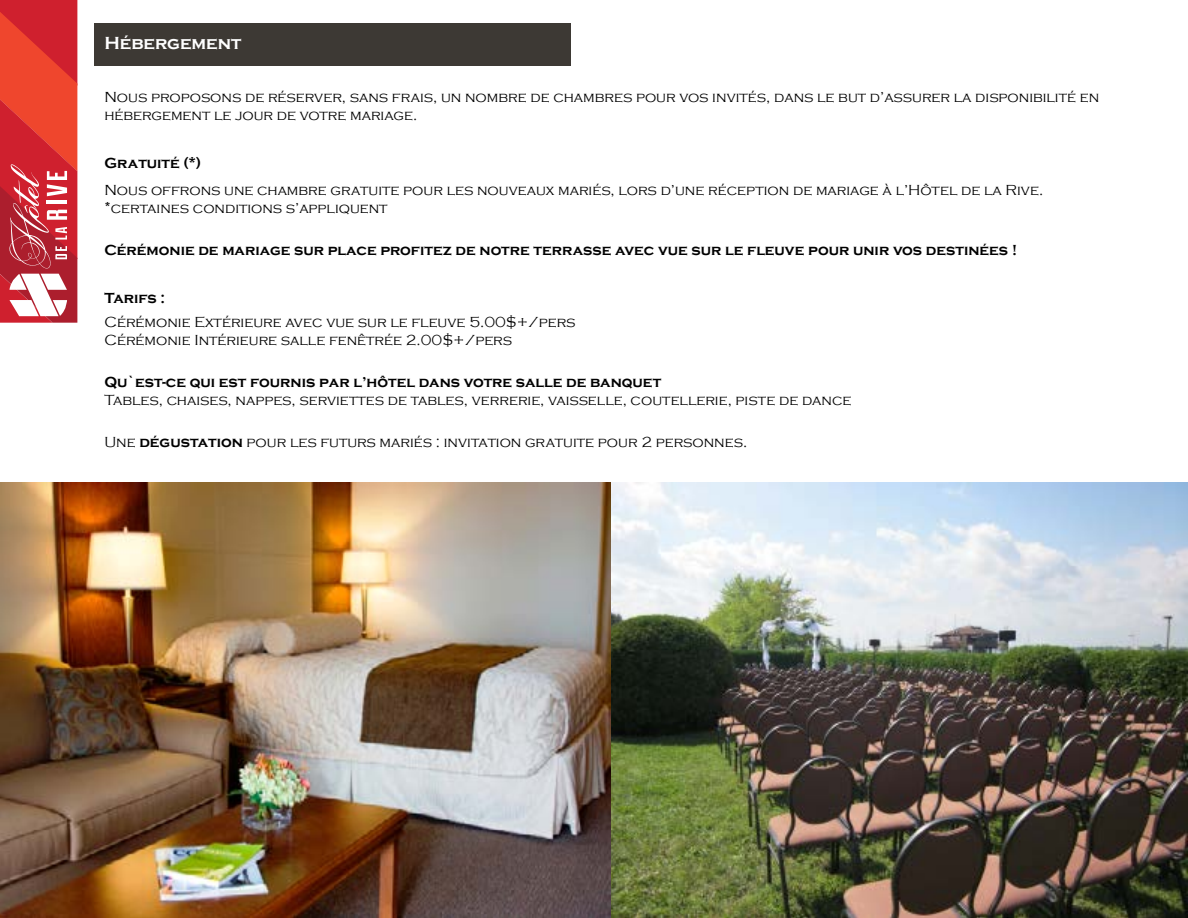
<style>
.page{position:relative;width:1188px;height:918px;background:#fff}
.page>*{position:absolute;margin:0;border:0;box-sizing:border-box;transform-origin:0 0}
.t1{font:700 18px "Copperplate Gothic";color:#fff}
.t2{font:300 15px/18px "Copperplate Gothic";color:#000}
.t3{font:700 15px "Copperplate Gothic";color:#000}
.s1{font-weight:700}
</style>
<div class="page">
<img style="left:610px;top:482px;width:578px;height:436px">
<div style="left:94px;top:24px;width:476px;height:42px;background:#3d3934"></div>
<svg style="left:0;top:0;width:77px;height:323px;background:#d64547"></svg>
<img style="left:0;top:482px;width:610px;height:436px">
<p class="t1" style="left:104px;top:33px;width:139px">Hébergement</p>
<p class="t2" style="left:104px;top:89px;width:996px">Nous proposons de réserver, sans frais, un nombre de chambres pour vos invités, dans le but d’assurer la disponibilité en hébergement le jour de votre mariage.</p>
<p class="t3" style="left:104px;top:155px;width:98px">Gratuité (*)</p>
<p class="t2" style="left:104px;top:182px;width:940px">Nous offrons une chambre gratuite pour les nouveaux mariés, lors d’une réception de mariage à l’Hôtel de la Rive. *certaines conditions s’appliquent</p>
<p class="t3" style="left:104px;top:242px;width:915px">Cérémonie de mariage sur place profitez de notre terrasse avec vue sur le fleuve pour unir vos destinées !</p>
<p class="t3" style="left:104px;top:290px;width:62px">Tarifs :</p>
<p class="t2" style="left:104px;top:314px;width:473px">Cérémonie Extérieure avec vue sur le fleuve 5.00$+/pers<br>Cérémonie Intérieure salle fenêtrée 2.00$+/pers</p>
<p class="t3" style="left:104px;top:374px;width:558px">Qu`est-ce qui est fournis par l’hôtel dans votre salle de banquet</p>
<p class="t2" style="left:104px;top:392px;width:749px">Tables, chaises, nappes, serviettes de tables, verrerie, vaisselle, coutellerie, piste de dance</p>
<p class="t2" style="left:104px;top:434px;width:644px">Une <span class="s1">dégustation</span> pour les futurs mariés : invitation gratuite pour 2 personnes.</p>
</div>
